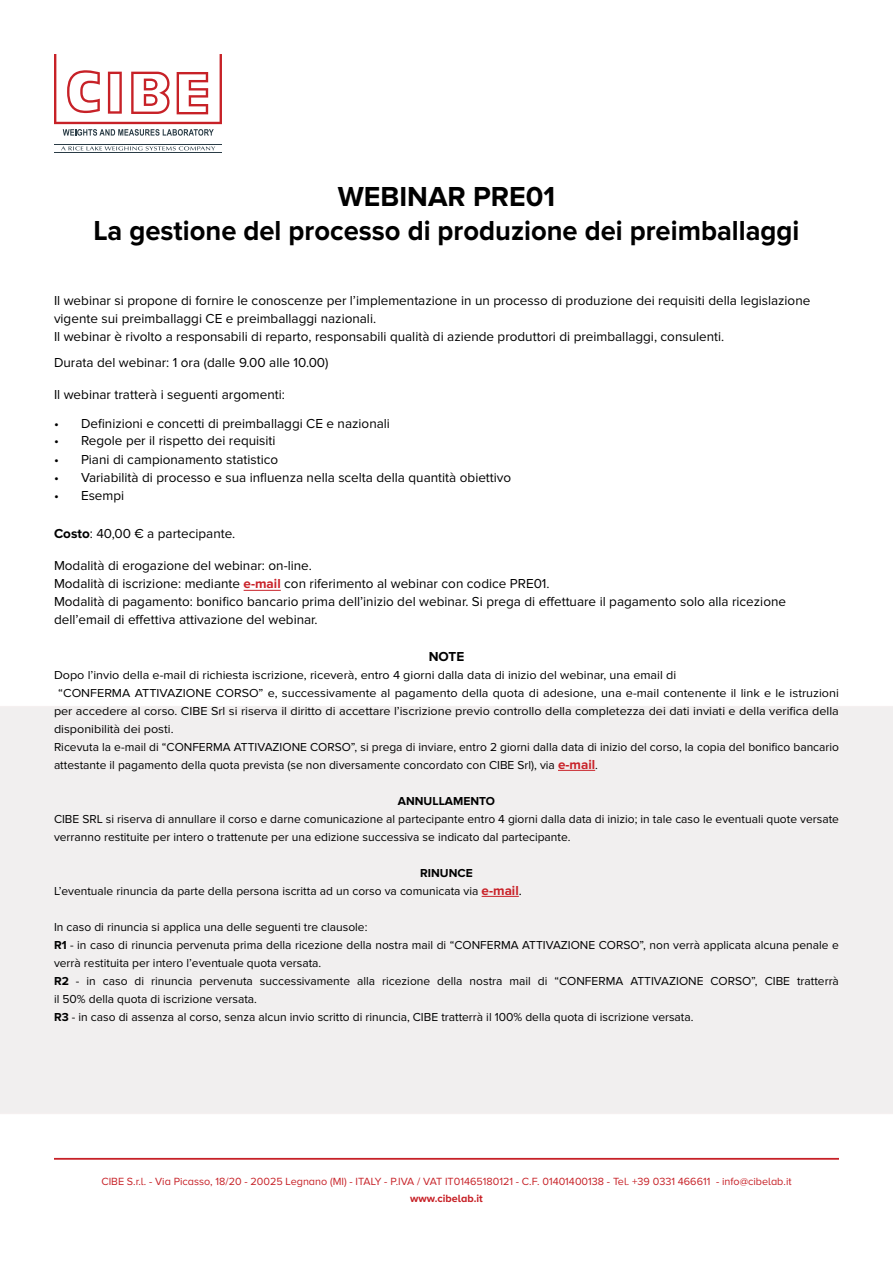
<style>
.page{position:relative;width:893px;height:1263px;background:#fff}
.page>*{position:absolute;margin:0;border:0;box-sizing:border-box;transform-origin:0 0}
.t1{font:700 28.5px/34.2px "Proxima Nova";color:#000;text-align:center}
.t2{font:13.5px/18px "Proxima Nova";color:#000}
.t3{font:700 13.5px "Proxima Nova";color:#000}
.t4{font:12px/18px "Proxima Nova";color:#000}
.t5{font:12px "Proxima Nova";color:#000;scale:1.05 1}
.t6{font:700 12px "Proxima Nova";color:#000}
.t7{font:10.8px "Proxima Nova A";color:#c72127}
.t8{font:700 10.8px "Proxima Nova A";color:#c72127}
.s1{font-weight:700}
.s2{font-weight:700;color:#c92128}
.s3{font-weight:700;font-size:13.5px;color:#c92128}
.s4{font-size:13.5px}
</style>
<div class="page">
<hr style="left:54px;top:1158px;width:785px;height:2px;background:#c72127">
<svg style="left:61px;top:146px;width:154px;height:4px"></svg>
<hr style="left:54px;top:144px;width:168px;height:1px;background:#2a3c46">
<hr style="left:54px;top:152px;width:168px;height:1px;background:#2a3c46">
<svg style="left:54px;top:54px;width:168px;height:82px"></svg>
<div style="left:0;top:706px;width:893px;height:408px;background:#f1efef"></div>
<hr style="left:244px;top:590px;width:37px;height:1px;background:#c92128">
<hr style="left:558px;top:770px;width:37px;height:1px;background:#c92128">
<hr style="left:482px;top:896px;width:37px;height:1px;background:#c92128">
<h1 class="t1" style="left:93px;top:180px;width:708px">WEBINAR PRE01<br>La gestione del processo di produzione dei preimballaggi</h1>
<p class="t2" style="left:54px;top:292px;width:758px">Il webinar si propone di fornire le conoscenze per l’implementazione in un processo di produzione dei requisiti della legislazione vigente sui preimballaggi CE e preimballaggi nazionali.<br>Il webinar è rivolto a responsabili di reparto, responsabili qualità di aziende produttori di preimballaggi, consulenti.</p>
<p class="t2" style="left:54px;top:353px;width:276px">Durata del webinar: 1 ora (dalle 9.00 alle 10.00)</p>
<p class="t2" style="left:54px;top:386px;width:232px">Il webinar tratterà i seguenti argomenti:</p>
<p class="t2" style="left:54px;top:415px;width:337px">• Definizioni e concetti di preimballaggi CE e nazionali</p>
<p class="t2" style="left:54px;top:431px;width:223px">• Regole per il rispetto dei requisiti</p>
<p class="t2" style="left:54px;top:451px;width:226px">• Piani di campionamento statistico</p>
<p class="t2" style="left:54px;top:469px;width:459px">• Variabilità di processo e sua influenza nella scelta della quantità obiettivo</p>
<p class="t2" style="left:54px;top:487px;width:72px">• Esempi</p>
<p class="t2" style="left:54px;top:524px;width:183px"><span class="s1">Costo</span>: 40,00 € a partecipante.</p>
<p class="t2" style="left:54px;top:557px;width:734px">Modalità di erogazione del webinar: on-line.<br>Modalità di iscrizione: mediante <span class="s2">e-mail</span> con riferimento al webinar con codice PRE01.<br>Modalità di pagamento: bonifico bancario prima dell’inizio del webinar. Si prega di effettuare il pagamento solo alla ricezione dell’email di effettiva attivazione del webinar.</p>
<p class="t3" style="left:429px;top:648px;width:37px">NOTE</p>
<p class="t5" style="left:54px;top:668px;width:594px">Dopo l’invio della e-mail di richiesta iscrizione, riceverà, entro 4 giorni dalla data di inizio del webinar, una email di</p>
<p class="t5" style="left:58px;top:686px;width:745px">“CONFERMA ATTIVAZIONE CORSO” e, successivamente al pagamento della quota di adesione, una e-mail contenente il link e le istruzioni</p>
<p class="t5" style="left:54px;top:704px;width:749px">per accedere al corso. CIBE Srl si riserva il diritto di accettare l’iscrizione previo controllo della completezza dei dati inviati e della verifica della</p>
<p class="t5" style="left:54px;top:722px;width:115px">disponibilità dei posti.</p>
<p class="t4" style="left:54px;top:738px;width:787px">Ricevuta la e-mail di “CONFERMA ATTIVAZIONE CORSO”, si prega di inviare, entro 2 giorni dalla data di inizio del corso, la copia del bonifico bancario</p>
<p class="t4" style="left:54px;top:756px;width:545px">attestante il pagamento della quota prevista (se non diversamente concordato con CIBE Srl), via <span class="s3">e-mail</span>.</p>
<p class="t6" style="left:398px;top:794px;width:99px">ANNULLAMENTO</p>
<p class="t4" style="left:54px;top:810px;width:786px">CIBE SRL si riserva di annullare il corso e darne comunicazione al partecipante entro 4 giorni dalla data di inizio; in tale caso le eventuali quote versate verranno restituite per intero o trattenute per una edizione successiva se indicato dal partecipante.</p>
<p class="t4" style="left:54px;top:864px;width:469px;text-indent:366px"><span class="s1">RINUNCE<br></span>L’eventuale rinuncia da parte della persona iscritta ad un corso va comunicata via <span class="s3">e-mail</span><span class="s4">.</span></p>
<p class="t4" style="left:54px;top:918px;width:786px">In caso di rinuncia si applica una delle seguenti tre clausole:<br><span class="s1">R1</span> - in caso di rinuncia pervenuta prima della ricezione della nostra mail di “CONFERMA ATTIVAZIONE CORSO”, non verrà applicata alcuna penale e verrà restituita per intero l’eventuale quota versata.<br><span class="s1">R2</span> - in caso di rinuncia pervenuta successivamente alla ricezione della nostra mail di “CONFERMA ATTIVAZIONE CORSO”, CIBE tratterrà il 50% della quota di iscrizione versata.<br><span class="s1">R3</span> - in caso di assenza al corso, senza alcun invio scritto di rinuncia, CIBE tratterrà il 100% della quota di iscrizione versata.</p>
<p class="t7" style="left:101px;top:1175px;width:692px">CIBE S.r.l. - Via Picasso, 18/20 - 20025 Legnano (MI) - ITALY - P.IVA / VAT IT01465180121 - C.F. 01401400138 - Tel. +39 0331 466611 - info@cibelab.it</p>
<p class="t8" style="left:410px;top:1190px;width:74px">www.cibelab.it</p>
</div>
